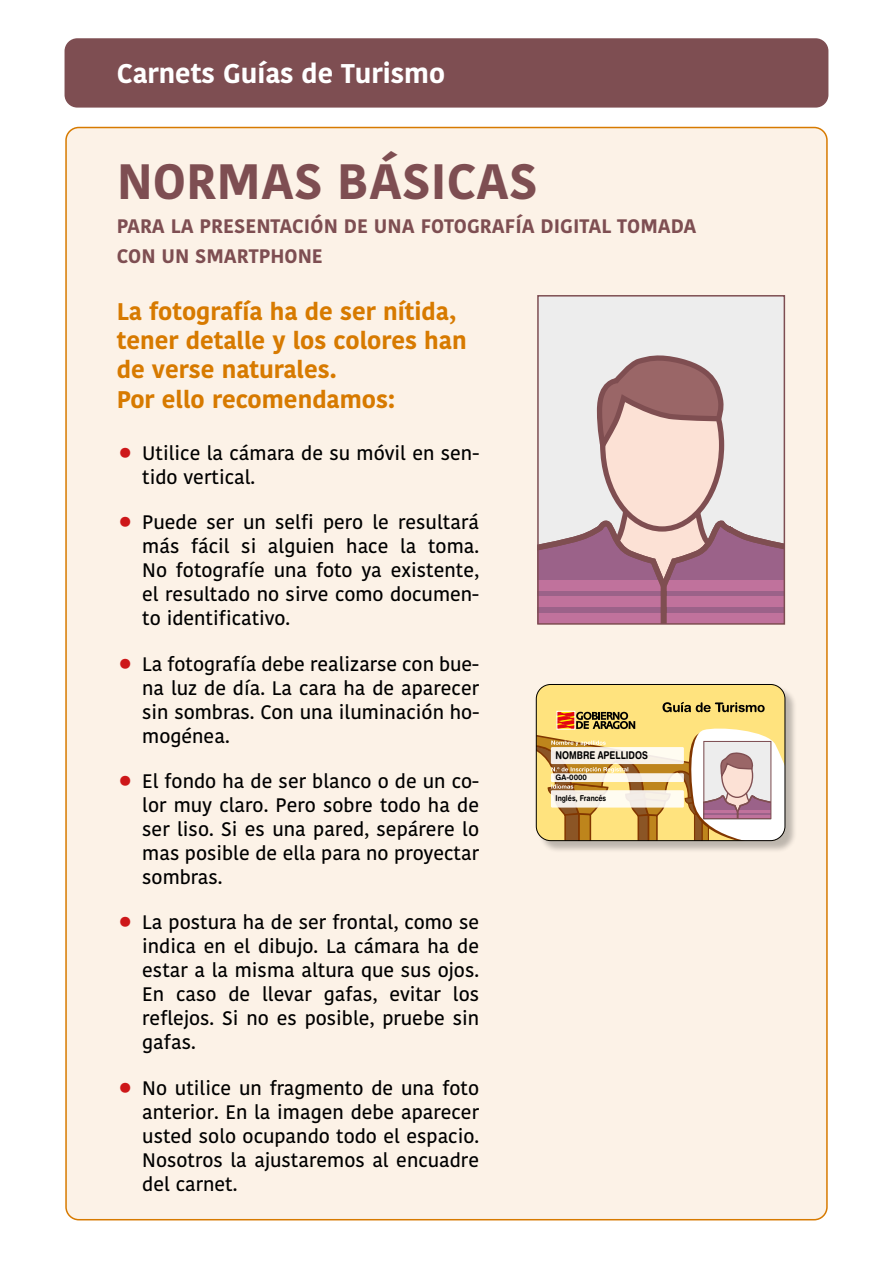
<style>
.page{position:relative;width:893px;height:1263px;background:#fff}
.page>*{position:absolute;margin:0;border:0;box-sizing:border-box;transform-origin:0 0}
.t1{font:700 49.5px "Kohinoor Telugu";color:#7e4e52}
.t2{font:700 27px "Kohinoor Telugu";color:#fff}
.t3{font:700 24px/29.4px "Kohinoor Telugu";color:#d77a00}
.t4{font:500 19.5px/24px "Kohinoor Telugu";color:#000;text-align:justify}
.t5{font:700 19.5px/30px "Kohinoor Telugu";color:#7e4e52}
.t6{font:700 10.65px "Helvetica Rounded";color:#000;scale:.8 1}
.t7{font:700 8.1px "Helvetica Rounded";color:#000;scale:.83 1}
.t8{font:700 7.65px "Helvetica Rounded";color:#000;scale:.95 1}
.s1{font-size:37.5px;color:#cd1719}
</style>
<div class="page">
<div style="left:65px;top:38px;width:763px;height:70px;background:#7e4e52;border-radius:13px"></div>
<div style="left:66px;top:128px;width:761px;height:1092px;background:#fcf2e7;border-radius:13px"></div>
<div style="left:538px;top:296px;width:246px;height:328px;background:#ededed"></div>
<div style="left:603px;top:361px;width:119px;height:168px;background:#fce1d5;border-radius:50%"></div>
<svg style="left:596px;top:355px;width:128px;height:95px"></svg>
<svg style="left:540px;top:501px;width:242px;height:121px"></svg>
<div style="left:537px;top:295px;width:248px;height:330px;border:2px solid #7e4e52"></div>
<div style="left:538px;top:686px;width:260px;height:167px;background:#000;opacity:.25"></div>
<svg style="left:536px;top:684px;width:249px;height:157px"></svg>
<div style="left:703px;top:741px;width:68px;height:78px;border:1px solid #7e4e52"></div>
<h2 class="t2" style="left:117px;top:58px;width:330px">Carnets Guías de Turismo</h2>
<h1 class="t1" style="left:117px;top:153px;width:422px">NORMAS BÁSICAS</h1>
<p class="t5" style="left:117px;top:212px;width:581px">PARA LA PRESENTACIÓN DE UNA FOTOGRAFÍA DIGITAL TOMADA<br>CON UN SMARTPHONE</p>
<p class="t3" style="left:117px;top:297px;width:351px">La fotografía ha de ser nítida, tener detalle y los colores han de verse naturales.<br>Por ello recomendamos:</p>
<p class="t4" style="left:142px;top:441px;width:338px;text-indent:-26px"><span class="s1">•</span> Utilice la cámara de su móvil en sen&shy;tido vertical.</p>
<p class="t4" style="left:142px;top:511px;width:338px;text-indent:-26px"><span class="s1">•</span> Puede ser un selfi pero le resultará más fácil si alguien hace la toma.<br>No fotografíe una foto ya existente, el resultado no sirve como documen&shy;to identificativo.</p>
<p class="t4" style="left:142px;top:652px;width:338px;text-indent:-26px"><span class="s1">•</span> La fotografía debe realizarse con bue&shy;na luz de día. La cara ha de aparecer sin sombras. Con una iluminación ho&shy;mogénea.</p>
<p class="t4" style="left:142px;top:769px;width:338px;text-indent:-26px"><span class="s1">•</span> El fondo ha de ser blanco o de un co&shy;lor muy claro. Pero sobre todo ha de ser liso. Si es una pared, sepárere lo mas posible de ella para no proyectar sombras.</p>
<p class="t4" style="left:142px;top:910px;width:338px;text-indent:-26px"><span class="s1">•</span> La postura ha de ser frontal, como se indica en el dibujo. La cámara ha de estar a la misma altura que sus ojos.<br>En caso de llevar gafas, evitar los reflejos. Si no es posible, pruebe sin gafas.</p>
<p class="t4" style="left:142px;top:1076px;width:338px;text-indent:-26px"><span class="s1">•</span> No utilice un fragmento de una foto anterior. En la imagen debe aparecer usted solo ocupando todo el espacio.<br>Nosotros la ajustaremos al encuadre del carnet.</p>
<p class="t6" style="left:556px;top:749px;width:117px">NOMBRE APELLIDOS</p>
<p class="t8" style="left:556px;top:773px;width:35px">GA-0000</p>
<p class="t7" style="left:556px;top:793px;width:63px">Inglés, Francés</p>
</div>
